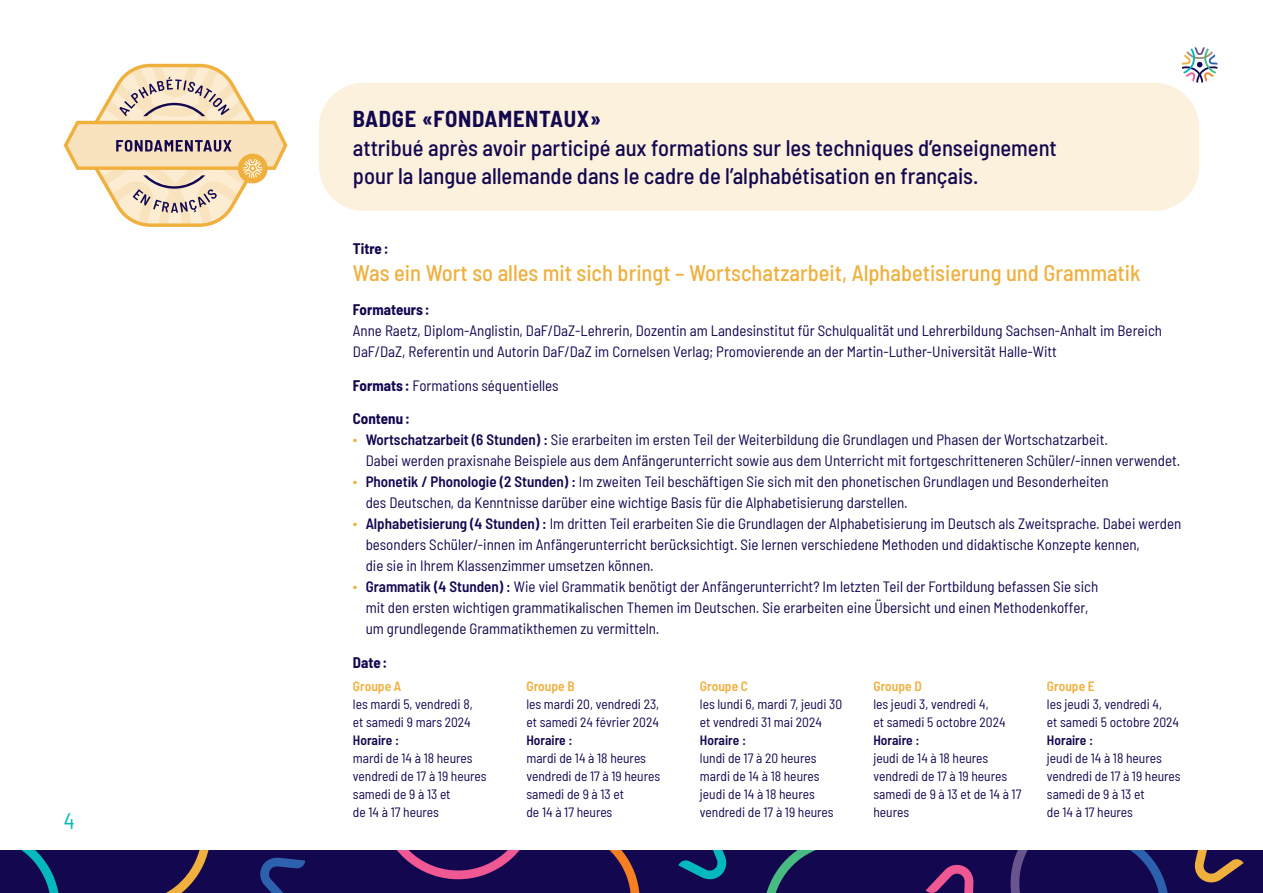
<style>
.page{position:relative;width:1263px;height:893px;background:#fff}
.page>*{position:absolute;margin:0;border:0;box-sizing:border-box;transform-origin:0 0}
.t1{font:500 semi-condensed 22.5px/28.5px "Barlow";color:#130850}
.t2{font:500 semi-condensed 22.5px "Barlow";color:#f0b03e}
.t3{font:700 semi-condensed 22.5px "Barlow";letter-spacing:.03em;color:#130850}
.t4{font:semi-condensed 22.5px "Barlow";color:#03b9bd}
.t5{font:semi-condensed 15px/21px "Barlow";color:#130850}
.t6{font:700 semi-condensed 15px "Barlow";color:#130850}
.t7{font:semi-condensed 13.5px/18px "Barlow";color:#130850}
.t8{font:600 semi-condensed 13.5px "Barlow";color:#f0b03e}
.t9{font:600 semi-condensed 13.5px "Barlow";color:#130850}
.s1{font-weight:700}
.s2{color:#f0b03e}
.s3{font-weight:600}
</style>
<div class="page">
<div style="left:0;top:850px;width:1263px;height:43px;background:#130850"></div>
<svg style="left:1194px;top:850px;width:50px;height:33px"></svg>
<svg style="left:678px;top:850px;width:49px;height:30px"></svg>
<svg style="left:260px;top:857px;width:45px;height:36px"></svg>
<svg style="left:926px;top:864px;width:47px;height:29px"></svg>
<svg style="left:766px;top:850px;width:50px;height:43px"></svg>
<svg style="left:166px;top:850px;width:43px;height:43px"></svg>
<svg style="left:397px;top:850px;width:123px;height:30px"></svg>
<svg style="left:1010px;top:850px;width:18px;height:43px"></svg>
<svg style="left:21px;top:850px;width:38px;height:43px"></svg>
<svg style="left:1130px;top:850px;width:38px;height:43px"></svg>
<svg style="left:609px;top:850px;width:31px;height:43px"></svg>
<div style="left:319px;top:83px;width:880px;height:128px;background:#fcf1dd;border-radius:45px"></div>
<svg style="left:1182px;top:47px;width:36px;height:36px"></svg>
<svg style="left:63px;top:63px;width:225px;height:164px"></svg>
<h1 class="t4" style="left:64px;top:805px;width:12px">4</h1>
<p class="t3" style="left:353px;top:103px;width:249px">BADGE «FONDAMENTAUX»</p>
<p class="t1" style="left:353px;top:132px;width:705px">attribué après avoir participé aux formations sur les techniques d’enseignement pour la langue allemande dans le cadre de l’alphabétisation en français.</p>
<p class="t6" style="left:353px;top:237px;width:37px">Titre :</p>
<p class="t2" style="left:353px;top:257px;width:789px">Was ein Wort so alles mit sich bringt – Wortschatzarbeit, Alphabetisierung und Grammatik</p>
<p class="t5" style="left:353px;top:298px;width:811px"><span class="s1">Formateurs :<br></span>Anne Raetz, Diplom-Anglistin, DaF/DaZ-Lehrerin, Dozentin am Landesinstitut für Schulqualität und Lehrerbildung Sachsen-Anhalt im Bereich<br>DaF/DaZ, Referentin und Autorin DaF/DaZ im Cornelsen Verlag; Promovierende an der Martin-Luther-Universität Halle-Witt</p>
<p class="t5" style="left:353px;top:374px;width:207px"><span class="s1">Formats :</span> Formations séquentielles</p>
<p class="t6" style="left:353px;top:408px;width:58px">Contenu :</p>
<p class="t5" style="left:366px;top:428px;width:816px;text-indent:-13px"><span class="s2">∙</span> <span class="s3">Wortschatzarbeit (6 Stunden) :</span> Sie erarbeiten im ersten Teil der Weiterbildung die Grundlagen und Phasen der Wortschatzarbeit.<br>Dabei werden praxisnahe Beispiele aus dem Anfängerunterricht sowie aus dem Unterricht mit fortgeschritteneren Schüler/-innen verwendet.</p>
<p class="t5" style="left:366px;top:470px;width:744px;text-indent:-13px"><span class="s2">∙</span> <span class="s3">Phonetik / Phonologie (2 Stunden) :</span> Im zweiten Teil beschäftigen Sie sich mit den phonetischen Grundlagen und Besonderheiten des Deutschen, da Kenntnisse darüber eine wichtige Basis für die Alphabetisierung darstellen.</p>
<p class="t5" style="left:366px;top:512px;width:817px;text-indent:-13px"><span class="s2">∙</span> <span class="s3">Alphabetisierung (4 Stunden) :</span> Im dritten Teil erarbeiten Sie die Grundlagen der Alphabetisierung im Deutsch als Zweitsprache. Dabei werden besonders Schüler/-innen im Anfängerunterricht berücksichtigt. Sie lernen verschiedene Methoden und didaktische Konzepte kennen,<br>die sie in Ihrem Klassenzimmer umsetzen können.</p>
<p class="t5" style="left:366px;top:575px;width:734px;text-indent:-13px"><span class="s2">∙</span> <span class="s3">Grammatik (4 Stunden) :</span> Wie viel Grammatik benötigt der Anfängerunterricht? Im letzten Teil der Fortbildung befassen Sie sich mit den ersten wichtigen grammatikalischen Themen im Deutschen. Sie erarbeiten eine Übersicht und einen Methodenkoffer, um grundlegende Grammatikthemen zu vermitteln.</p>
<p class="t6" style="left:353px;top:652px;width:36px">Date :</p>
<p class="t8" style="left:353px;top:676px;width:50px">Groupe A</p>
<p class="t7" style="left:353px;top:694px;width:121px">les mardi 5, vendredi 8, et samedi 9 mars 2024</p>
<p class="t7" style="left:353px;top:730px;width:121px"><span class="s3">Horaire :<br></span>mardi de 14 à 18 heures</p>
<p class="t7" style="left:353px;top:766px;width:135px">vendredi de 17 à 19 heures</p>
<p class="t7" style="left:353px;top:784px;width:99px">samedi de 9 à 13 et de 14 à 17 heures</p>
<p class="t8" style="left:526px;top:676px;width:50px">Groupe B</p>
<p class="t7" style="left:526px;top:694px;width:134px">les mardi 20, vendredi 23, et samedi 24 février 2024</p>
<p class="t9" style="left:526px;top:730px;width:48px">Horaire :</p>
<p class="t7" style="left:526px;top:748px;width:121px">mardi de 14 à 18 heures</p>
<p class="t7" style="left:526px;top:766px;width:135px">vendredi de 17 à 19 heures</p>
<p class="t7" style="left:526px;top:784px;width:99px">samedi de 9 à 13 et de 14 à 17 heures</p>
<p class="t8" style="left:700px;top:676px;width:50px">Groupe C</p>
<p class="t7" style="left:700px;top:694px;width:144px">les lundi 6, mardi 7, jeudi 30 et vendredi 31 mai 2024</p>
<p class="t9" style="left:700px;top:730px;width:48px">Horaire :</p>
<p class="t7" style="left:700px;top:748px;width:118px">lundi de 17 à 20 heures</p>
<p class="t7" style="left:700px;top:766px;width:121px">mardi de 14 à 18 heures</p>
<p class="t7" style="left:700px;top:784px;width:116px">jeudi de 14 à 18 heures</p>
<p class="t7" style="left:700px;top:802px;width:135px">vendredi de 17 à 19 heures</p>
<p class="t8" style="left:873px;top:676px;width:50px">Groupe D</p>
<p class="t7" style="left:873px;top:694px;width:134px">les jeudi 3, vendredi 4,<br>et samedi 5 octobre 2024</p>
<p class="t9" style="left:873px;top:730px;width:48px">Horaire :</p>
<p class="t7" style="left:873px;top:748px;width:116px">jeudi de 14 à 18 heures</p>
<p class="t7" style="left:873px;top:766px;width:135px">vendredi de 17 à 19 heures</p>
<p class="t7" style="left:873px;top:784px;width:149px">samedi de 9 à 13 et de 14 à 17 heures</p>
<p class="t8" style="left:1047px;top:676px;width:49px">Groupe E</p>
<p class="t7" style="left:1047px;top:694px;width:134px">les jeudi 3, vendredi 4,<br>et samedi 5 octobre 2024</p>
<p class="t9" style="left:1047px;top:730px;width:48px">Horaire :</p>
<p class="t7" style="left:1047px;top:748px;width:116px">jeudi de 14 à 18 heures</p>
<p class="t7" style="left:1047px;top:766px;width:135px">vendredi de 17 à 19 heures</p>
<p class="t7" style="left:1047px;top:784px;width:99px">samedi de 9 à 13 et de 14 à 17 heures</p>
</div>
